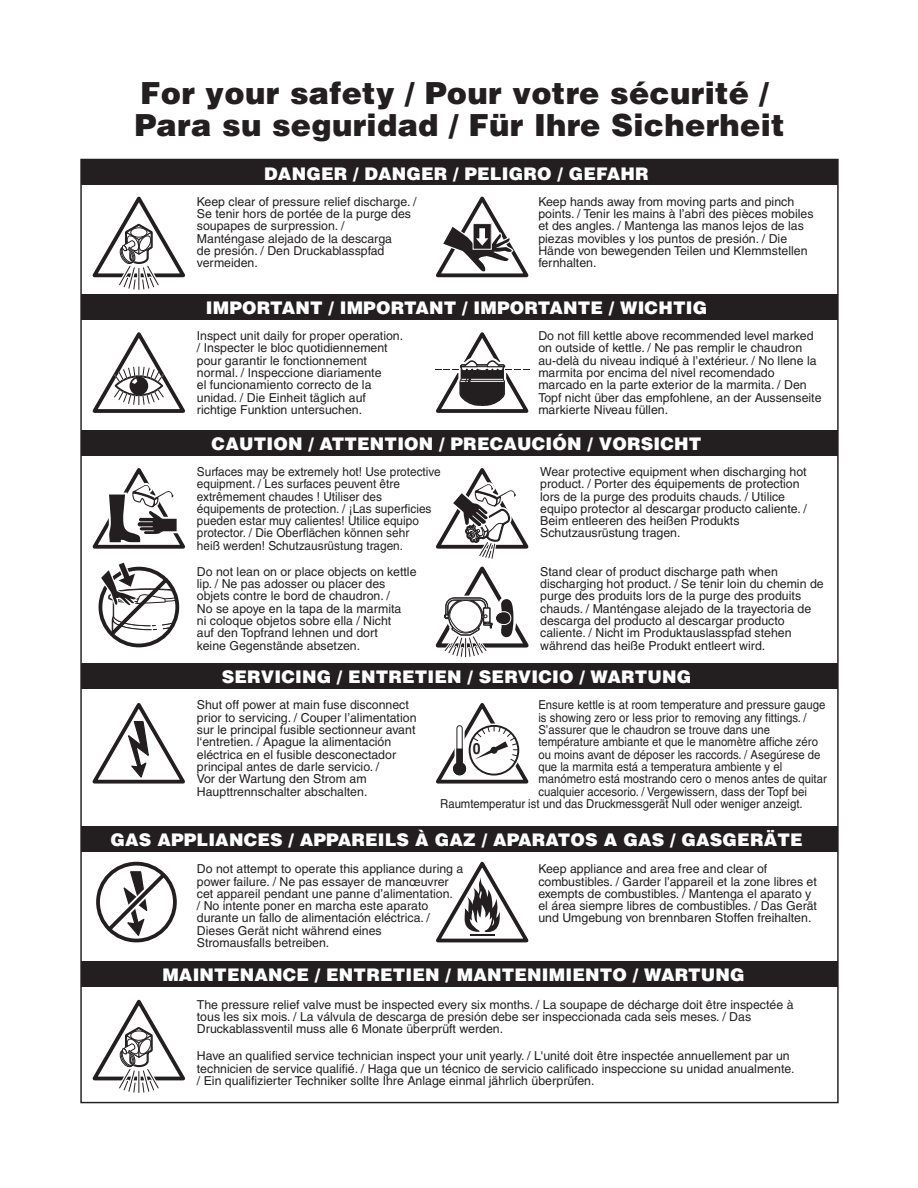
<style>
.page{position:relative;width:918px;height:1188px;background:#fff}
.page>*{position:absolute;margin:0;border:0;box-sizing:border-box;transform-origin:0 0}
.t1{font:900 30.45px/32px "Helvetica";letter-spacing:.01em;color:#231f20}
.t2{font:900 17.4px "Helvetica";letter-spacing:.01em;color:#fff}
.t3{font:700 15.6px "Helvetica";color:#231f20;scale:.9 1}
.t4{font:12.3px/12.3px "Helvetica";color:#231f20}
.t5{font:12.3px "Helvetica";color:#231f20;scale:.92 1}
.t6{font:12.3px/12.3px "Helvetica";color:#231f20;scale:.96 1}
</style>
<div class="page">
<div style="left:81px;top:663px;width:757px;height:26px;background:#231f20"></div>
<div style="left:81px;top:294px;width:757px;height:26px;background:#231f20"></div>
<div style="left:81px;top:430px;width:757px;height:26px;background:#231f20"></div>
<div style="left:81px;top:159px;width:757px;height:26px;background:#231f20"></div>
<div style="left:81px;top:826px;width:757px;height:26px;background:#231f20"></div>
<div style="left:81px;top:961px;width:757px;height:26px;background:#231f20"></div>
<svg style="left:92px;top:332px;width:93px;height:81px"></svg>
<svg style="left:92px;top:703px;width:93px;height:81px"></svg>
<svg style="left:92px;top:468px;width:93px;height:180px"></svg>
<div style="left:96px;top:862px;width:81px;height:80px;border:4px solid #231f20;border-radius:50%"></div>
<svg style="left:99px;top:864px;width:75px;height:76px"></svg>
<svg style="left:92px;top:196px;width:93px;height:94px"></svg>
<svg style="left:436px;top:703px;width:93px;height:81px"></svg>
<svg style="left:436px;top:861px;width:93px;height:82px"></svg>
<svg style="left:435px;top:196px;width:95px;height:462px"></svg>
<svg style="left:92px;top:999px;width:93px;height:94px"></svg>
<h1 class="t1" style="left:134px;top:79px;width:652px">For your safety / Pour votre sécurité /<br>Para su seguridad / Für Ihre Sicherheit</h1>
<h2 class="t2" style="left:264px;top:167px;width:386px">DANGER / DANGER / PELIGRO / GEFAHR</h2>
<p class="t4" style="left:197px;top:196px;width:221px">Keep clear of pressure relief discharge. /<br>Se tenir hors de portée de la purge des soupapes de surpression. /<br>Manténgase alejado de la descarga<br>de presión. / Den Druckablasspfad vermeiden.</p>
<p class="t4" style="left:538px;top:196px;width:277px">Keep hands away from moving parts and pinch points. / Tenir les mains à l’abri des pièces mobiles et des angles. / Mantenga las manos lejos de las piezas movibles y los puntos de presión. / Die Hände von bewegenden Teilen und Klemmstellen fernhalten.</p>
<h2 class="t2" style="left:206px;top:302px;width:503px">IMPORTANT / IMPORTANT / IMPORTANTE / WICHTIG</h2>
<p class="t4" style="left:197px;top:331px;width:208px">Inspect unit daily for proper operation. / Inspecter le bloc quotidiennement pour garantir le fonctionnement normal. / Inspeccione diariamente<br>el funcionamiento correcto de la unidad. / Die Einheit täglich auf richtige Funktion untersuchen.</p>
<p class="t4" style="left:538px;top:331px;width:285px">Do not fill kettle above recommended level marked on outside of kettle. / Ne pas remplir le chaudron au-delà du niveau indiqué à l’extérieur. / No llene la marmita por encima del nivel recomendado marcado en la parte exterior de la marmita. / Den Topf nicht über das empfohlene, an der Aussenseite markierte Niveau füllen.</p>
<h2 class="t2" style="left:212px;top:437px;width:491px">CAUTION / ATTENTION / PRECAUCIÓN / VORSICHT</h2>
<p class="t6" style="left:197px;top:467px;width:256px">Surfaces may be extremely hot! Use protective equipment. / Les surfaces peuvent être extrêmement chaudes ! Utiliser des équipements de protection. / ¡Las superficies pueden estar muy calientes! Utilice equipo protector. / Die Oberflächen können sehr<br>heiß werden! Schutzausrüstung tragen.</p>
<p class="t4" style="left:197px;top:566px;width:221px">Do not lean on or place objects on kettle lip. / Ne pas adosser ou placer des objets contre le bord de chaudron. /<br>No se apoye en la tapa de la marmita<br>ni coloque objetos sobre ella / Nicht<br>auf den Topfrand lehnen und dort<br>keine Gegenstände absetzen.</p>
<p class="t4" style="left:540px;top:467px;width:268px">Wear protective equipment when discharging hot product. / Porter des équipements de protection lors de la purge des produits chauds. / Utilice equipo protector al descargar producto caliente. / Beim entleeren des heißen Produkts Schutzausrüstung tragen.</p>
<p class="t4" style="left:540px;top:566px;width:285px">Stand clear of product discharge path when discharging hot product. / Se tenir loin du chemin de purge des produits lors de la purge des produits chauds. / Manténgase alejado de la trayectoria de descarga del producto al descargar producto caliente. / Nicht im Produktauslasspfad stehen während das heiße Produkt entleert wird.</p>
<h2 class="t2" style="left:222px;top:671px;width:471px">SERVICING / ENTRETIEN / SERVICIO / WARTUNG</h2>
<p class="t4" style="left:197px;top:700px;width:221px">Shut off power at main fuse disconnect prior to servicing. / Couper l’alimentation sur le principal fusible sectionneur avant l‘entretien. / Apague la alimentación eléctrica en el fusible desconectador principal antes de darle servicio. /<br>Vor der Wartung den Strom am Haupttrennschalter abschalten.</p>
<p class="t5" style="left:538px;top:701px;width:313px">Ensure kettle is at room temperature and pressure gauge</p>
<p class="t5" style="left:538px;top:713px;width:293px">is showing zero or less prior to removing any fittings. /</p>
<p class="t5" style="left:538px;top:725px;width:253px">S’assurer que le chaudron se trouve dans une</p>
<p class="t5" style="left:538px;top:738px;width:305px">température ambiante et que le manomètre affiche zéro</p>
<p class="t5" style="left:538px;top:750px;width:308px">ou moins avant de déposer les raccords. / Asegúrese de</p>
<p class="t5" style="left:538px;top:762px;width:267px">que la marmita está a temperatura ambiente y el</p>
<p class="t5" style="left:538px;top:775px;width:315px">manómetro está mostrando cero o menos antes de quitar</p>
<p class="t5" style="left:538px;top:787px;width:293px">cualquier accesorio. / Vergewissern, dass der Topf bei</p>
<p class="t5" style="left:440px;top:799px;width:395px">Raumtemperatur ist und das Druckmessgerät Null oder weniger anzeigt.</p>
<p class="t3" style="left:473px;top:743px;width:10px">0</p>
<h2 class="t2" style="left:110px;top:833px;width:694px">GAS APPLIANCES / APPAREILS À GAZ / APARATOS A GAS / GASGERÄTE</h2>
<p class="t4" style="left:197px;top:864px;width:268px">Do not attempt to operate this appliance during a power failure. / Ne pas essayer de manœuvrer cet appareil pendant une panne d’alimentation.<br>/ No intente poner en marcha este aparato durante un fallo de alimentación eléctrica. / Dieses Gerät nicht während eines<br>Stromausfalls betreiben.</p>
<p class="t4" style="left:538px;top:864px;width:280px">Keep appliance and area free and clear of combustibles. / Garder l’appareil et la zone libres et exempts de combustibles. / Mantenga el aparato y el área siempre libres de combustibles. / Das Gerät und Umgebung von brennbaren Stoffen freihalten.</p>
<h2 class="t2" style="left:162px;top:969px;width:584px">MAINTENANCE / ENTRETIEN / MANTENIMIENTO / WARTUNG</h2>
<p class="t4" style="left:197px;top:1000px;width:598px">The pressure relief valve must be inspected every six months. / La soupape de décharge doit être inspectée à tous les six mois. / La válvula de descarga de presión debe ser inspeccionada cada seis meses. / Das<br>Druckablassventil muss alle 6 Monate überprüft werden.</p>
<p class="t4" style="left:197px;top:1051px;width:599px">Have an qualified service technician inspect your unit yearly. / L'unité doit être inspectée annuellement par un technicien de service qualifié. / Haga que un técnico de servicio calificado inspeccione su unidad anualmente. / Ein qualifizierter Techniker sollte Ihre Anlage einmal jährlich überprüfen.</p>
</div>
